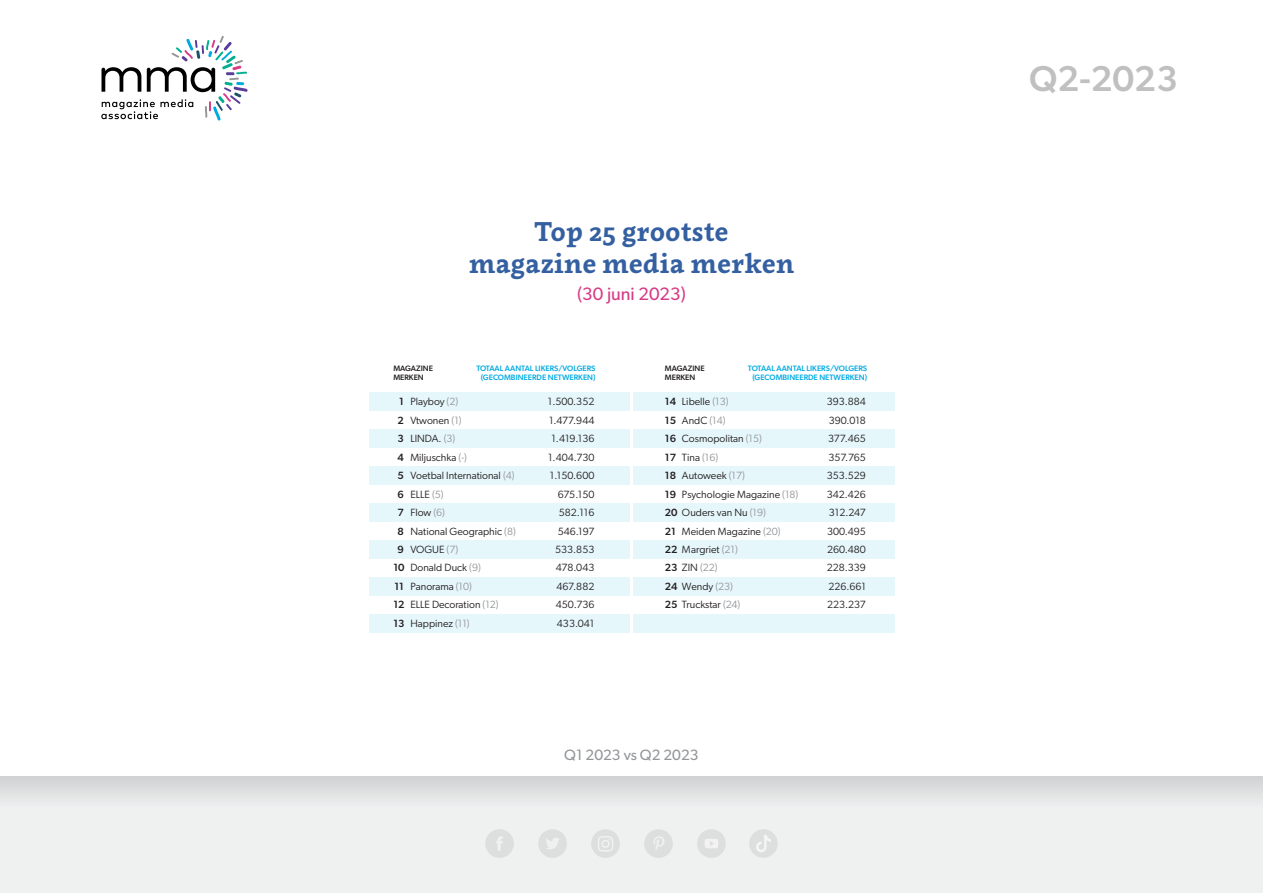
<style>
.page{position:relative;width:1263px;height:893px;background:#fff}
.page>*{position:absolute;margin:0;border:0;box-sizing:border-box;transform-origin:0 0}
.t1{font:500 36px "Gibson";color:#c0c0c0}
.kop1{font:700 27px/32.4px "Clavo";color:#3460a1;text-align:center}
.kop1-2{font:18px "Gibson";color:#d73c87}
.Onderschrift{font:15px "Gibson";color:#939598}
.body{font:10.5px "Gibson";color:#231f20}
.t2{font:500 10.5px "Gibson";color:#231f20}
.t3{font:10.5px "Gibson";color:#939598}
.t4{font:500 7.8px "Gibson";color:#00aae1}
.t5{font:500 7.8px "Gibson";color:#231f20}
.s1{color:#939598}
.s2{font-weight:500}
.s3{font-weight:500;color:#231f20}
.s4{color:#231f20}
</style>
<div class="page">
<svg style="left:101px;top:36px;width:147px;height:85px"></svg>
<div style="left:0;top:776px;width:1263px;height:117px;background:linear-gradient(to bottom,#e1e2e3,#f5f6f5)"></div>
<svg style="left:485px;top:829px;width:29px;height:29px"></svg>
<svg style="left:538px;top:829px;width:29px;height:29px"></svg>
<div style="left:591px;top:829px;width:29px;height:29px;background:#dddede;border-radius:50%"></div>
<svg style="left:598px;top:836px;width:15px;height:15px"></svg>
<svg style="left:644px;top:829px;width:29px;height:29px"></svg>
<div style="left:697px;top:829px;width:29px;height:29px;background:#dddede;border-radius:50%"></div>
<svg style="left:705px;top:839px;width:13px;height:9px"></svg>
<div style="left:749px;top:829px;width:29px;height:29px;background:#dddede;border-radius:50%"></div>
<svg style="left:756px;top:835px;width:15px;height:17px"></svg>
<div style="left:369px;top:392px;width:525px;height:19px;background:#e6f7fc"></div>
<div style="left:369px;top:429px;width:525px;height:19px;background:#e6f7fc"></div>
<div style="left:369px;top:466px;width:525px;height:19px;background:#e6f7fc"></div>
<div style="left:369px;top:503px;width:525px;height:19px;background:#e6f7fc"></div>
<div style="left:369px;top:540px;width:525px;height:18px;background:#e6f7fc"></div>
<div style="left:369px;top:577px;width:525px;height:18px;background:#e6f7fc"></div>
<div style="left:369px;top:614px;width:525px;height:18px;background:#e6f7fc"></div>
<hr style="left:630px;top:365px;width:3px;height:294px;background:#fff">
<p class="kop1" style="left:469px;top:214px;width:327px">Top 25 grootste magazine media merken</p>
<p class="kop1-2" style="left:577px;top:283px;width:110px">(30 juni 2023)</p>
<p class="t5" style="left:393px;top:364px;width:41px">MAGAZINE</p>
<p class="t4" style="left:476px;top:364px;width:121px">TOTAAL AANTAL LIKERS/VOLGERS</p>
<p class="t5" style="left:393px;top:373px;width:32px">MERKEN</p>
<p class="t4" style="left:481px;top:373px;width:116px">(GECOMBINEERDE NETWERKEN)</p>
<p class="body" style="left:410px;top:395px;width:49px">Playboy <span class="s1">(2)</span></p>
<p class="body" style="left:548px;top:395px;width:48px">1.500.352</p>
<p class="body" style="left:410px;top:414px;width:53px">Vtwonen <span class="s1">(1)</span></p>
<p class="body" style="left:549px;top:414px;width:47px">1.477.944</p>
<p class="body" style="left:410px;top:432px;width:46px">LINDA. <span class="s1">(3)</span></p>
<p class="body" style="left:551px;top:432px;width:44px">1.419.136</p>
<p class="body" style="left:410px;top:451px;width:58px">Miljuschka <span class="s1">(-)</span></p>
<p class="body" style="left:548px;top:451px;width:48px">1.404.730</p>
<p class="body" style="left:410px;top:469px;width:106px">Voetbal International <span class="s1">(4)</span></p>
<p class="body" style="left:550px;top:469px;width:46px">1.150.600</p>
<p class="body" style="left:410px;top:488px;width:35px">ELLE <span class="s1">(5)</span></p>
<p class="body" style="left:558px;top:488px;width:38px">675.150</p>
<p class="body" style="left:410px;top:506px;width:36px">Flow <span class="s1">(6)</span></p>
<p class="body" style="left:559px;top:506px;width:37px">582.116</p>
<p class="body" style="left:410px;top:525px;width:107px">National Geographic <span class="s1">(8)</span></p>
<p class="body" style="left:558px;top:525px;width:38px">546.197</p>
<p class="body" style="left:410px;top:543px;width:49px">VOGUE <span class="s1">(7)</span></p>
<p class="body" style="left:555px;top:543px;width:41px">533.853</p>
<p class="body" style="left:410px;top:561px;width:72px">Donald Duck <span class="s1">(9)</span></p>
<p class="body" style="left:556px;top:561px;width:40px">478.043</p>
<p class="body" style="left:410px;top:580px;width:63px">Panorama <span class="s1">(10)</span></p>
<p class="body" style="left:556px;top:580px;width:39px">467.882</p>
<p class="body" style="left:410px;top:598px;width:90px">ELLE Decoration <span class="s1">(12)</span></p>
<p class="body" style="left:556px;top:598px;width:40px">450.736</p>
<p class="body" style="left:410px;top:617px;width:61px">Happinez <span class="s1">(11)</span></p>
<p class="body" style="left:557px;top:617px;width:39px">433.041</p>
<p class="t2" style="left:399px;top:395px;width:6px">1</p>
<p class="t2" style="left:398px;top:414px;width:8px">2</p>
<p class="t2" style="left:398px;top:432px;width:8px">3</p>
<p class="t2" style="left:398px;top:451px;width:8px">4</p>
<p class="t2" style="left:398px;top:469px;width:8px">5</p>
<p class="t2" style="left:398px;top:488px;width:8px">6</p>
<p class="t2" style="left:398px;top:506px;width:8px">7</p>
<p class="t2" style="left:398px;top:525px;width:8px">8</p>
<p class="t2" style="left:398px;top:543px;width:8px">9</p>
<p class="t2" style="left:393px;top:561px;width:13px">10</p>
<p class="t2" style="left:394px;top:580px;width:11px">11</p>
<p class="t2" style="left:393px;top:598px;width:13px">12</p>
<p class="t2" style="left:393px;top:617px;width:13px">13</p>
<p class="t5" style="left:665px;top:364px;width:41px">MAGAZINE</p>
<p class="t4" style="left:748px;top:364px;width:121px">TOTAAL AANTAL LIKERS/VOLGERS</p>
<p class="t5" style="left:665px;top:373px;width:32px">MERKEN</p>
<p class="t4" style="left:752px;top:373px;width:116px">(GECOMBINEERDE NETWERKEN)</p>
<p class="body" style="left:682px;top:395px;width:48px">Libelle <span class="s1">(13)</span></p>
<p class="body" style="left:827px;top:395px;width:41px">393.884</p>
<p class="body" style="left:682px;top:414px;width:45px">AndC <span class="s1">(14)</span></p>
<p class="body" style="left:829px;top:414px;width:39px">390.018</p>
<p class="body" style="left:682px;top:432px;width:81px">Cosmopolitan <span class="s1">(15)</span></p>
<p class="body" style="left:828px;top:432px;width:39px">377.465</p>
<p class="body" style="left:682px;top:451px;width:38px">Tina <span class="s1">(16)</span></p>
<p class="body" style="left:828px;top:451px;width:39px">357.765</p>
<p class="body" style="left:682px;top:469px;width:64px">Autoweek <span class="s1">(17)</span></p>
<p class="body" style="left:827px;top:469px;width:41px">353.529</p>
<p class="body" style="left:682px;top:488px;width:118px">Psychologie Magazine <span class="s1">(18)</span></p>
<p class="body" style="left:827px;top:488px;width:41px">342.426</p>
<p class="body" style="left:829px;top:506px;width:39px">312.247</p>
<p class="body" style="left:682px;top:525px;width:100px">Meiden Magazine <span class="s1">(20)</span></p>
<p class="body" style="left:827px;top:525px;width:40px">300.495</p>
<p class="body" style="left:827px;top:543px;width:40px">260.480</p>
<p class="body" style="left:827px;top:561px;width:41px">228.339</p>
<p class="body" style="left:828px;top:580px;width:39px">226.661</p>
<p class="body" style="left:827px;top:598px;width:40px">223.237</p>
<p class="t2" style="left:665px;top:395px;width:13px">14</p>
<p class="t2" style="left:665px;top:414px;width:13px">15</p>
<p class="t2" style="left:665px;top:432px;width:13px">16</p>
<p class="t2" style="left:665px;top:451px;width:13px">17</p>
<p class="t2" style="left:665px;top:469px;width:13px">18</p>
<p class="t2" style="left:665px;top:488px;width:13px">19</p>
<p class="body" style="left:665px;top:506px;width:102px"><span class="s2">20</span> Ouders van Nu <span class="s1">(19)</span></p>
<p class="t2" style="left:665px;top:525px;width:13px">21</p>
<p class="body" style="left:665px;top:543px;width:74px"><span class="s2">22</span> Margriet <span class="s1">(21)</span></p>
<p class="t3" style="left:665px;top:561px;width:54px"><span class="s3">23</span> <span class="s4">ZIN</span> (22)</p>
<p class="body" style="left:665px;top:580px;width:70px"><span class="s2">24</span> Wendy <span class="s1">(23)</span></p>
<p class="body" style="left:665px;top:598px;width:77px"><span class="s2">25</span> Truckstar <span class="s1">(24)</span></p>
<p class="Onderschrift" style="left:564px;top:746px;width:136px">Q1 2023 vs Q2 2023</p>
<h1 class="t1" style="left:1029px;top:57px;width:150px">Q2-2023</h1>
</div>
